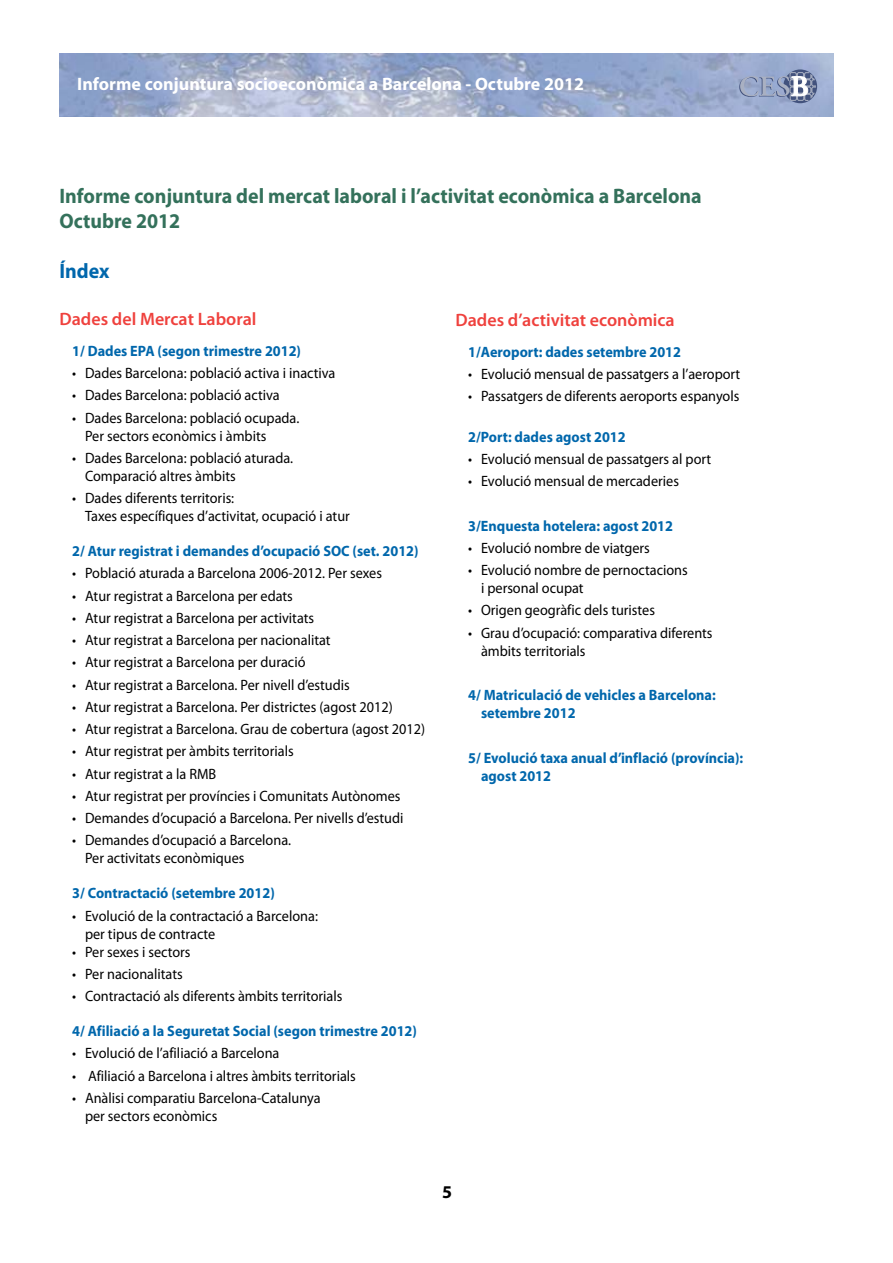
<style>
.page{position:relative;width:893px;height:1263px;background:#fff}
.page>*{position:absolute;margin:0;border:0;box-sizing:border-box;transform-origin:0 0}
.t1{font:700 21px/25.2px "Myriad Pro";color:#34715b;scale:.95 1}
.t2{font:700 21px "Myriad Pro";color:#0067ac;scale:.95 1}
.t3{font:700 18px "Myriad Pro";color:#fff}
.t4{font:600 18px "Myriad Pro";color:#ef413d}
.t5{font:700 18px "Myriad Pro";color:#000}
.t6{font:15px/18px "Myriad Pro";color:#000;scale:.95 1}
.t7{font:700 15px/18px "Myriad Pro";color:#0067ac;scale:.95 1}
</style>
<div class="page">
<img style="left:60px;top:53px;width:773px;height:63px">
<svg style="left:783px;top:69px;width:34px;height:34px"></svg>
<svg style="left:739px;top:72px;width:77px;height:29px;background:#93a0be"></svg>
<p class="t3" style="left:77px;top:72px;width:508px">Informe conjuntura socioeconòmica a Barcelona - Octubre 2012</p>
<h1 class="t1" style="left:60px;top:182px;width:678px">Informe conjuntura del mercat laboral i l’activitat econòmica a Barcelona<br>Octubre 2012</h1>
<h1 class="t2" style="left:60px;top:257px;width:54px">Índex</h1>
<p class="t4" style="left:60px;top:308px;width:198px">Dades del Mercat Laboral</p>
<p class="t7" style="left:72px;top:341px;width:242px">1/ Dades EPA (segon trimestre 2012)</p>
<p class="t6" style="left:72px;top:364px;width:279px">• Dades Barcelona: població activa i inactiva</p>
<p class="t6" style="left:72px;top:386px;width:220px">• Dades Barcelona: població activa</p>
<p class="t6" style="left:85px;top:408px;width:227px;text-indent:-13px">• Dades Barcelona: població ocupada.<br>Per sectors econòmics i àmbits</p>
<p class="t6" style="left:85px;top:449px;width:221px;text-indent:-13px">• Dades Barcelona: població aturada.<br>Comparació altres àmbits</p>
<p class="t6" style="left:85px;top:489px;width:280px;text-indent:-13px">• Dades diferents territoris:<br>Taxes específiques d’activitat, ocupació i atur</p>
<p class="t7" style="left:72px;top:542px;width:366px">2/ Atur registrat i demandes d’ocupació SOC (set. 2012)</p>
<p class="t6" style="left:72px;top:564px;width:327px">• Població aturada a Barcelona 2006-2012. Per sexes</p>
<p class="t6" style="left:72px;top:586px;width:234px">• Atur registrat a Barcelona per edats</p>
<p class="t6" style="left:72px;top:609px;width:256px">• Atur registrat a Barcelona per activitats</p>
<p class="t6" style="left:72px;top:631px;width:273px">• Atur registrat a Barcelona per nacionalitat</p>
<p class="t6" style="left:72px;top:653px;width:247px">• Atur registrat a Barcelona per duració</p>
<p class="t6" style="left:72px;top:675px;width:294px">• Atur registrat a Barcelona. Per nivell d’estudis</p>
<p class="t6" style="left:72px;top:698px;width:339px">• Atur registrat a Barcelona. Per districtes (agost 2012)</p>
<p class="t6" style="left:72px;top:720px;width:373px">• Atur registrat a Barcelona. Grau de cobertura (agost 2012)</p>
<p class="t6" style="left:72px;top:742px;width:235px">• Atur registrat per àmbits territorials</p>
<p class="t6" style="left:72px;top:764px;width:153px">• Atur registrat a la RMB</p>
<p class="t6" style="left:72px;top:786px;width:347px">• Atur registrat per províncies i Comunitats Autònomes</p>
<p class="t6" style="left:72px;top:809px;width:350px">• Demandes d’ocupació a Barcelona. Per nivells d’estudi</p>
<p class="t6" style="left:85px;top:831px;width:218px;text-indent:-13px">• Demandes d’ocupació a Barcelona.<br>Per activitats econòmiques</p>
<p class="t7" style="left:72px;top:884px;width:215px">3/ Contractació (setembre 2012)</p>
<p class="t6" style="left:85px;top:906px;width:247px;text-indent:-13px">• Evolució de la contractació a Barcelona: per tipus de contracte</p>
<p class="t6" style="left:72px;top:942px;width:126px">• Per sexes i sectors</p>
<p class="t6" style="left:72px;top:964px;width:118px">• Per nacionalitats</p>
<p class="t6" style="left:72px;top:987px;width:286px">• Contractació als diferents àmbits territorials</p>
<p class="t7" style="left:72px;top:1021px;width:364px">4/ Afiliació a la Seguretat Social (segon trimestre 2012)</p>
<p class="t6" style="left:72px;top:1044px;width:220px">• Evolució de l’afiliació a Barcelona</p>
<p class="t6" style="left:72px;top:1066px;width:300px">• Afiliació a Barcelona i altres àmbits territorials</p>
<p class="t6" style="left:85px;top:1088px;width:249px;text-indent:-13px">• Anàlisi comparatiu Barcelona-Catalunya per sectors econòmics</p>
<p class="t4" style="left:456px;top:309px;width:221px">Dades d’activitat econòmica</p>
<p class="t7" style="left:468px;top:342px;width:225px">1/Aeroport: dades setembre 2012</p>
<p class="t6" style="left:468px;top:365px;width:288px">• Evolució mensual de passatgers a l’aeroport</p>
<p class="t6" style="left:468px;top:387px;width:287px">• Passatgers de diferents aeroports espanyols</p>
<p class="t7" style="left:468px;top:427px;width:167px">2/Port: dades agost 2012</p>
<p class="t6" style="left:468px;top:449px;width:257px">• Evolució mensual de passatgers al port</p>
<p class="t6" style="left:468px;top:472px;width:223px">• Evolució mensual de mercaderies</p>
<p class="t7" style="left:468px;top:516px;width:217px">3/Enquesta hotelera: agost 2012</p>
<p class="t6" style="left:468px;top:538px;width:193px">• Evolució nombre de viatgers</p>
<p class="t6" style="left:481px;top:561px;width:219px;text-indent:-13px">• Evolució nombre de pernoctacions i personal ocupat</p>
<p class="t6" style="left:468px;top:601px;width:198px">• Origen geogràfic dels turistes</p>
<p class="t6" style="left:481px;top:623px;width:245px;text-indent:-13px">• Grau d’ocupació: comparativa diferents àmbits territorials</p>
<p class="t7" style="left:481px;top:685px;width:249px;text-indent:-13px">4/ Matriculació de vehicles a Barcelona: setembre 2012</p>
<p class="t7" style="left:481px;top:748px;width:277px;text-indent:-13px">5/ Evolució taxa anual d’inflació (província): agost 2012</p>
<p class="t5" style="left:442px;top:1180px;width:11px">5</p>
</div>
